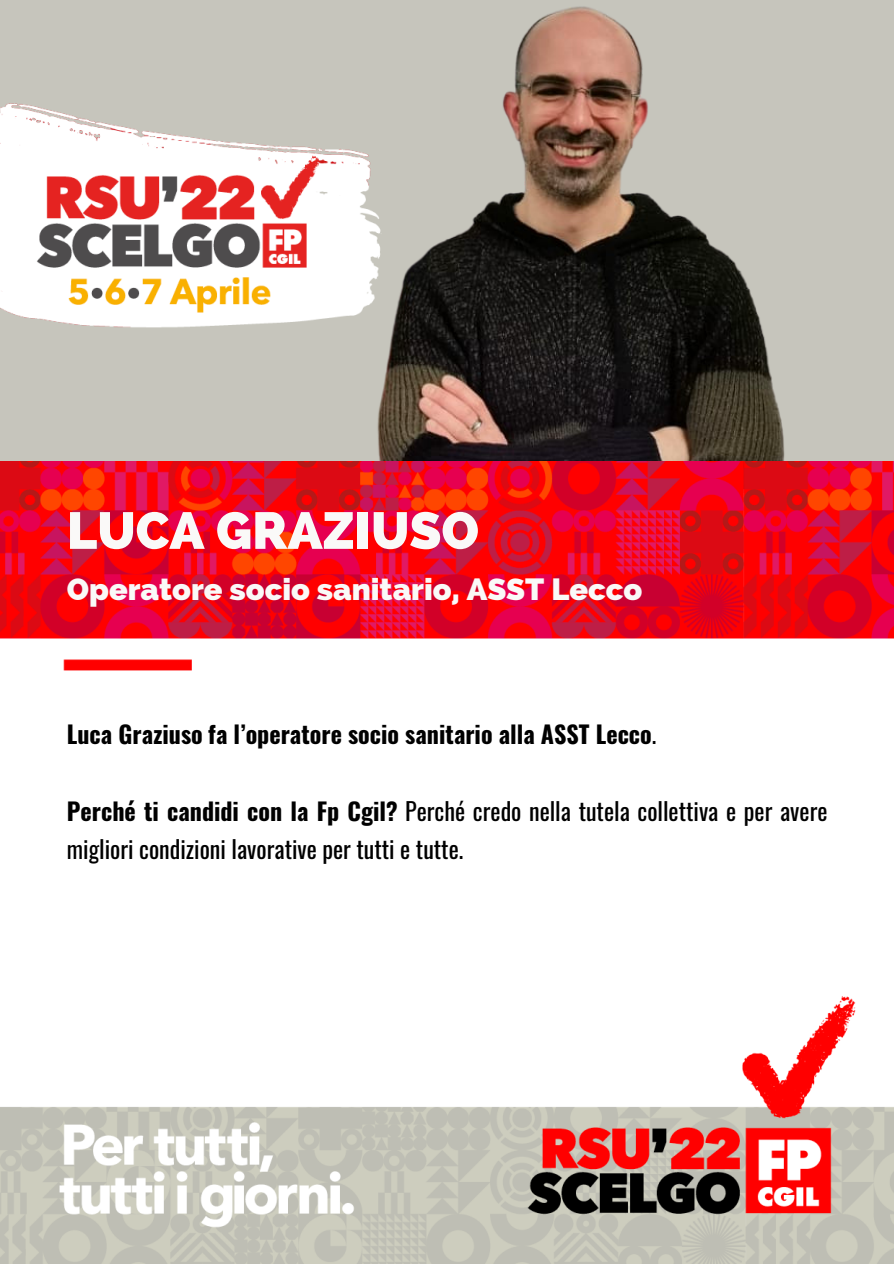
<style>
.page{position:relative;width:894px;height:1264px;background:#fff}
.page>*{position:absolute;margin:0;border:0;box-sizing:border-box;transform-origin:0 0}
.t1{font:800 51.75px "Raleway";color:#faf9f8}
.t2{font:800 30.75px "Raleway";color:#faf9f8}
.t3{font:24px/38.2px "Oswald";color:#000}
.t4{font:700 24px "Oswald";color:#000}
.s1{font-weight:400}
.s2{font-weight:700}
</style>
<div class="page">
<div style="left:0;top:0;width:893px;height:492px;background:#c6c5bc"></div>
<img style="left:377px;top:6px;width:408px;height:455px">
<img style="left:0;top:461px;width:893px;height:802px">
<img style="left:0;top:97px;width:416px;height:266px">
<p class="t1" style="left:67px;top:500px;width:413px">LUCA GRAZIUSO</p>
<p class="t2" style="left:67px;top:570px;width:577px">Operatore socio sanitario, ASST Lecco</p>
<p class="t4" style="left:67px;top:715px;width:590px">Luca Graziuso fa l’operatore socio sanitario alla ASST Lecco<span class="s1">.</span></p>
<p class="t3" style="left:67px;top:790px;width:761px"><span class="s2">Perché ti candidi con la Fp Cgil?</span> Perché credo nella tutela collettiva e per avere migliori condizioni lavorative per tutti e tutte.</p>
</div>
